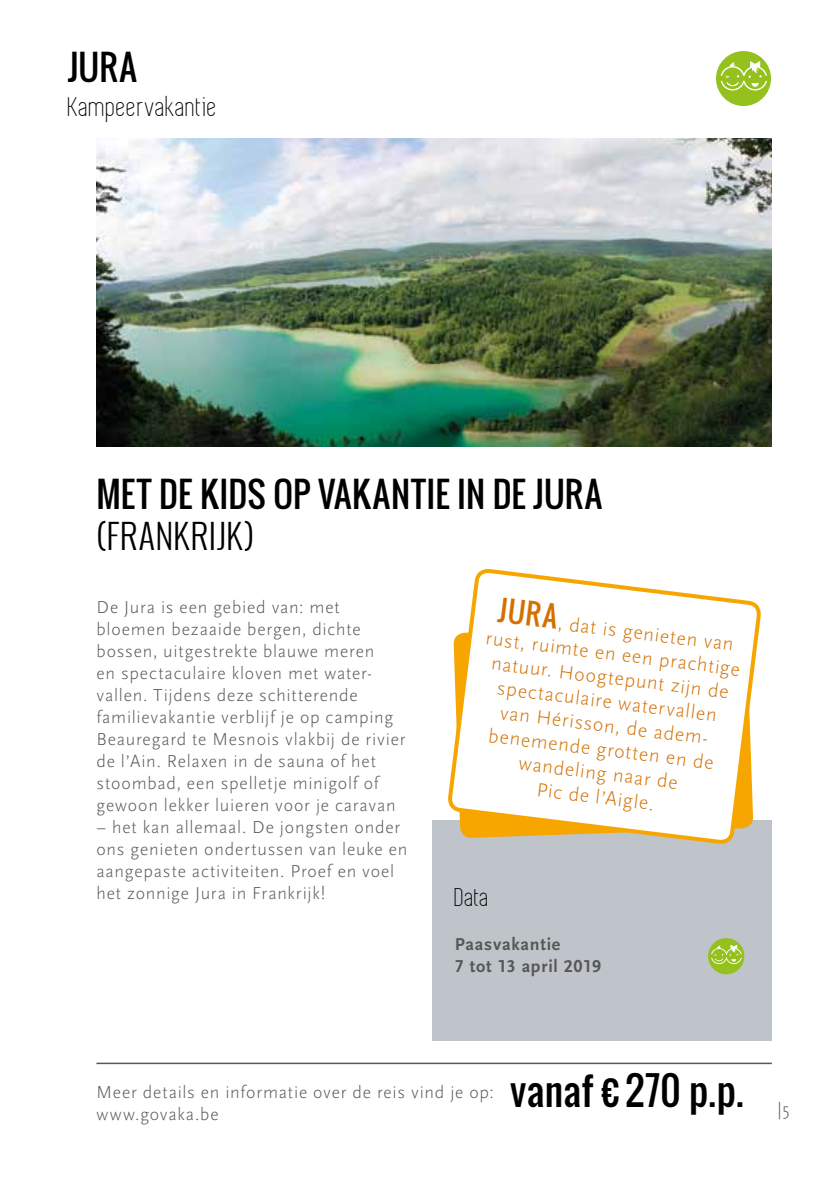
<style>
.page{position:relative;width:840px;height:1191px;background:#fff}
.page>*{position:absolute;margin:0;border:0;box-sizing:border-box;transform-origin:0 0}
.t1{font:38px "Oswald";letter-spacing:.01em;color:#000}
.t2{font:34px "Oswald";letter-spacing:.005em;color:#000}
.t3{font:300 34px "Oswald";letter-spacing:.02em;color:#000}
.t4{font:28px "Simplifica";letter-spacing:.03em;color:#000}
.t5{font:26.8px "Simplifica";color:#000}
.t6{font:300 20px/24px "Scala Sans";color:#d47000;text-align:center}
.t7{font:300 18px/22px "Scala Sans";letter-spacing:.045em;color:#575756}
.t8{font:18px/22px "Scala Sans Bold LF";letter-spacing:.04em;color:#575756}
.s1{font-family:"Oswald";font-weight:400;font-size:28px}
</style>
<div class="page">
<hr style="left:96px;top:1062px;width:675px;height:2px;background:#575756">
<img style="left:96px;top:138px;width:675px;height:308px">
<div style="left:432px;top:820px;width:339px;height:220px;background:#bfc4ca"></div>
<svg style="left:448px;top:569px;width:313px;height:275px"></svg>
<div style="left:715px;top:51px;width:55px;height:55px;background:#95c11f;border-radius:50%"></div>
<svg style="left:720px;top:61px;width:46px;height:29px"></svg>
<div style="left:707px;top:938px;width:37px;height:36px;background:#95c11f;border-radius:50%"></div>
<svg style="left:710px;top:944px;width:31px;height:20px"></svg>
<h2 class="t2" style="left:68px;top:42px;width:70px">JURA</h2>
<h3 class="t4" style="left:68px;top:92px;width:150px">Kampeervakantie</h3>
<h2 class="t2" style="left:96px;top:468px;width:507px">MET DE KIDS OP VAKANTIE IN DE JURA</h2>
<h2 class="t3" style="left:96px;top:510px;width:159px">(FRANKRIJK)</h2>
<p class="t7" style="left:96px;top:597px;width:310px">De Jura is een gebied van: met bloemen bezaaide bergen, dichte bossen, uitgestrekte blauwe meren<br>en spectaculaire kloven met water&shy;vallen. Tijdens deze schitterende familievakantie verblijf je op camping Beauregard te Mesnois vlakbij de rivier de l’Ain. Relaxen in de sauna of het stoombad, een spelletje minigolf of gewoon lekker luieren voor je caravan</p>
<p class="t7" style="left:96px;top:817px;width:312px">– het kan allemaal. De jongsten onder ons genieten ondertussen van leuke en aangepaste activiteiten. Proef en voel het zonnige Jura in Frankrijk!</p>
<p class="t6" style="left:490px;top:602px;width:257px;rotate:7deg"><span class="s1">JURA</span>, dat is genieten van rust, ruimte en een prachtige natuur. Hoogtepunt zijn de spectaculaire watervallen<br>van Hérisson, de adem&shy;benemende grotten en de wandeling naar de<br>Pic de l’Aigle.</p>
<h3 class="t5" style="left:454px;top:883px;width:36px">Data</h3>
<p class="t8" style="left:454px;top:934px;width:148px">Paasvakantie<br>7 tot 13 april 2019</p>
<p class="t7" style="left:96px;top:1081px;width:398px">Meer details en informatie over de reis vind je op: www.govaka.be</p>
<h1 class="t1" style="left:510px;top:1062px;width:235px">vanaf € 270 p.p.</h1>
<p class="t7" style="left:777px;top:1098px;width:14px">|5</p>
</div>
